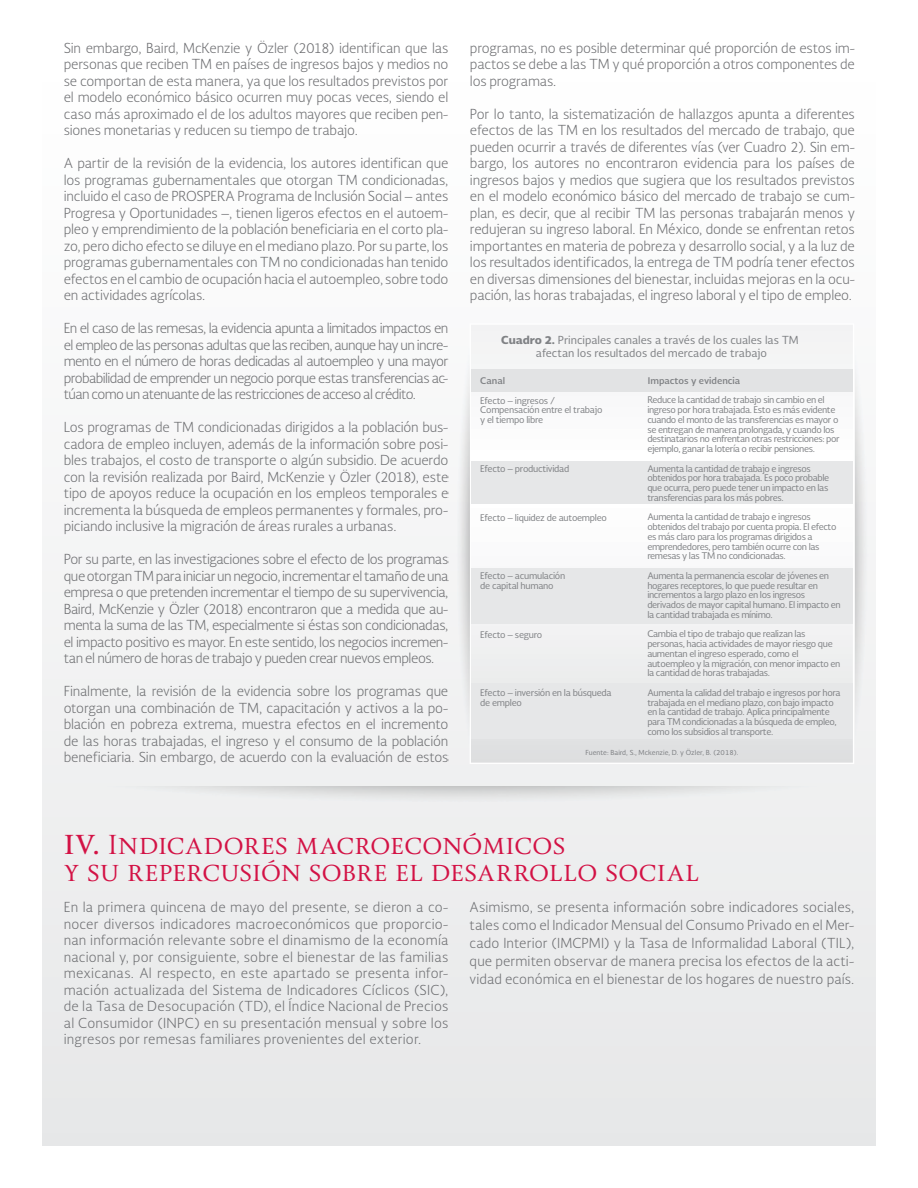
<style>
.page{position:relative;width:918px;height:1188px;background:#fff}
.page>*{position:absolute;margin:0;border:0;box-sizing:border-box;transform-origin:0 0}
.t1{font:25.5px/27px "Soberana Titular";letter-spacing:-.005em;color:#d31245}
.t2{font:300 13.5px/16.5px "Soberana Sans";letter-spacing:-.015em;color:#6d6e71;text-align:justify}
.t3{font:10.8px/13px "Soberana Sans";color:#808285;text-align:center}
.t4{font:9px/9.8px "Soberana Sans";letter-spacing:-.04em;color:#808285}
.t5{font:700 9px "Soberana Sans";color:#808285}
.t6{font:6.75px "Soberana Sans";color:#7e8083}
.s1{font-weight:900}
.s2{font-weight:700}
</style>
<div class="page">
<div style="left:43px;top:43px;width:832px;height:1102px;background:#f2f3f3"></div>
<svg style="left:470px;top:324px;width:384px;height:440px"></svg>
<div style="left:471px;top:370px;width:382px;height:22px;background:#e2e3e4"></div>
<div style="left:471px;top:462px;width:382px;height:42px;background:#e6e7e8"></div>
<div style="left:471px;top:568px;width:382px;height:55px;background:#e6e7e8"></div>
<div style="left:471px;top:683px;width:382px;height:56px;background:#e6e7e8"></div>
<p class="t2" style="left:64px;top:39px;width:386px">Sin embargo, Baird, McKenzie y Özler (2018) identifican que las personas que reciben TM en países de ingresos bajos y medios no se comportan de esta manera, ya que los resultados previstos por el modelo económico básico ocurren muy pocas veces, siendo el caso más aproximado el de los adultos mayores que reciben pen&shy;siones monetarias y reducen su tiempo de trabajo.</p>
<p class="t2" style="left:64px;top:155px;width:386px">A partir de la revisión de la evidencia, los autores identifican que los programas gubernamentales que otorgan TM condicionadas, incluido el caso de PROSPERA Programa de Inclusión Social – antes Progresa y Oportunidades –, tienen ligeros efectos en el autoem&shy;pleo y emprendimiento de la población beneficiaria en el corto pla&shy;zo, pero dicho efecto se diluye en el mediano plazo. Por su parte, los programas gubernamentales con TM no condicionadas han tenido efectos en el cambio de ocupación hacia el autoempleo, sobre todo en actividades agrícolas.</p>
<p class="t2" style="left:64px;top:320px;width:386px">En el caso de las remesas, la evidencia apunta a limitados impactos en el empleo de las personas adultas que las reciben, aunque hay un incre&shy;mento en el número de horas dedicadas al autoempleo y una mayor probabilidad de emprender un negocio porque estas transferencias ac&shy;túan como un atenuante de las restricciones de acceso al crédito.</p>
<p class="t2" style="left:64px;top:419px;width:386px">Los programas de TM condicionadas dirigidos a la población bus&shy;cadora de empleo incluyen, además de la información sobre posi&shy;bles trabajos, el costo de transporte o algún subsidio. De acuerdo con la revisión realizada por Baird, McKenzie y Özler (2018), este tipo de apoyos reduce la ocupación en los empleos temporales e incrementa la búsqueda de empleos permanentes y formales, pro&shy;piciando inclusive la migración de áreas rurales a urbanas.</p>
<p class="t2" style="left:64px;top:551px;width:386px">Por su parte, en las investigaciones sobre el efecto de los programas que otorgan TM para iniciar un negocio, incrementar el tamaño de una empresa o que pretenden incrementar el tiempo de su supervivencia, Baird, McKenzie y Özler (2018) encontraron que a medida que au&shy;menta la suma de las TM, especialmente si éstas son condicionadas, el impacto positivo es mayor. En este sentido, los negocios incremen&shy;tan el número de horas de trabajo y pueden crear nuevos empleos.</p>
<p class="t2" style="left:64px;top:683px;width:386px">Finalmente, la revisión de la evidencia sobre los programas que otorgan una combinación de TM, capacitación y activos a la po&shy;blación en pobreza extrema, muestra efectos en el incremento de las horas trabajadas, el ingreso y el consumo de la población beneficiaria. Sin embargo, de acuerdo con la evaluación de estos</p>
<p class="t2" style="left:470px;top:39px;width:386px">programas, no es posible determinar qué proporción de estos im&shy;pactos se debe a las TM y qué proporción a otros componentes de los programas.</p>
<p class="t2" style="left:470px;top:105px;width:386px">Por lo tanto, la sistematización de hallazgos apunta a diferentes efectos de las TM en los resultados del mercado de trabajo, que pueden ocurrir a través de diferentes vías (ver Cuadro 2). Sin em&shy;bargo, los autores no encontraron evidencia para los países de ingresos bajos y medios que sugiera que los resultados previstos en el modelo económico básico del mercado de trabajo se cum&shy;plan, es decir, que al recibir TM las personas trabajarán menos y redujeran su ingreso laboral. En México, donde se enfrentan retos importantes en materia de pobreza y desarrollo social, y a la luz de los resultados identificados, la entrega de TM podría tener efectos en diversas dimensiones del bienestar, incluidas mejoras en la ocu&shy;pación, las horas trabajadas, el ingreso laboral y el tipo de empleo.</p>
<p class="t3" style="left:501px;top:333px;width:299px"><span class="s1">Cuadro 2.</span> Principales canales a través de los cuales las TM afectan los resultados del mercado de trabajo</p>
<p class="t4" style="left:480px;top:395px;width:124px">Efecto – ingresos /<br>Compensación entre el trabajo y el tiempo libre</p>
<p class="t4" style="left:480px;top:463px;width:91px">Efecto – productividad</p>
<p class="t4" style="left:480px;top:512px;width:128px">Efecto – liquidez de autoempleo</p>
<p class="t5" style="left:480px;top:374px;width:26px">Canal</p>
<p class="t5" style="left:648px;top:374px;width:94px">Impactos y evidencia</p>
<p class="t4" style="left:647px;top:395px;width:194px">Reduce la cantidad de trabajo sin cambio en el ingreso por hora trabajada. Esto es más evidente cuando el monto de las transferencias es mayor o se entregan de manera prolongada, y cuando los destinatarios no enfrentan otras restricciones: por ejemplo, ganar la lotería o recibir pensiones.</p>
<p class="t4" style="left:647px;top:463px;width:183px">Aumenta la cantidad de trabajo e ingresos obtenidos por hora trabajada. Es poco probable que ocurra, pero puede tener un impacto en las transferencias para los más pobres.</p>
<p class="t4" style="left:647px;top:512px;width:191px">Aumenta la cantidad de trabajo e ingresos obtenidos del trabajo por cuenta propia. El efecto es más claro para los programas dirigidos a emprendedores, pero también ocurre con las remesas y las TM no condicionadas.</p>
<p class="t4" style="left:647px;top:570px;width:195px">Aumenta la permanencia escolar de jóvenes en hogares receptores, lo que puede resultar en incrementos a largo plazo en los ingresos derivados de mayor capital humano. El impacto en la cantidad trabajada es mínimo.</p>
<p class="t4" style="left:647px;top:629px;width:195px">Cambia el tipo de trabajo que realizan las personas, hacia actividades de mayor riesgo que aumentan el ingreso esperado, como el autoempleo y la migración, con menor impacto en la cantidad de horas trabajadas.</p>
<p class="t4" style="left:647px;top:687px;width:195px">Aumenta la calidad del trabajo e ingresos por hora trabajada en el mediano plazo, con bajo impacto en la cantidad de trabajo. Aplica principalmente para TM condicionadas a la búsqueda de empleo, como los subsidios al transporte.</p>
<p class="t4" style="left:480px;top:571px;width:87px">Efecto – acumulación de capital humano</p>
<p class="t4" style="left:480px;top:629px;width:64px">Efecto – seguro</p>
<p class="t4" style="left:480px;top:688px;width:133px">Efecto – inversión en la búsqueda de empleo</p>
<p class="t6" style="left:585px;top:748px;width:154px">Fuente: Baird, S., Mckenzie, D. y Özler, B. (2018).</p>
<h1 class="t1" style="left:64px;top:831px;width:637px"><span class="s2">IV.</span> Indicadores macroeconómicos<br>y su repercusión sobre el desarrollo social</h1>
<p class="t2" style="left:470px;top:898px;width:386px;line-height:18px">Asimismo, se presenta información sobre indicadores sociales, tales como el Indicador Mensual del Consumo Privado en el Mer&shy;cado Interior (IMCPMI) y la Tasa de Informalidad Laboral (TIL), que permiten observar de manera precisa los efectos de la acti&shy;vidad económica en el bienestar de los hogares de nuestro país.</p>
<p class="t2" style="left:64px;top:899px;width:386px">En la primera quincena de mayo del presente, se dieron a co&shy;nocer diversos indicadores macroeconómicos que proporcio&shy;nan información relevante sobre el dinamismo de la economía nacional y, por consiguiente, sobre el bienestar de las familias mexicanas. Al respecto, en este apartado se presenta infor&shy;mación actualizada del Sistema de Indicadores Cíclicos (SIC), de la Tasa de Desocupación (TD), el Índice Nacional de Precios al Consumidor (INPC) en su presentación mensual y sobre los ingresos por remesas familiares provenientes del exterior.</p>
</div>
